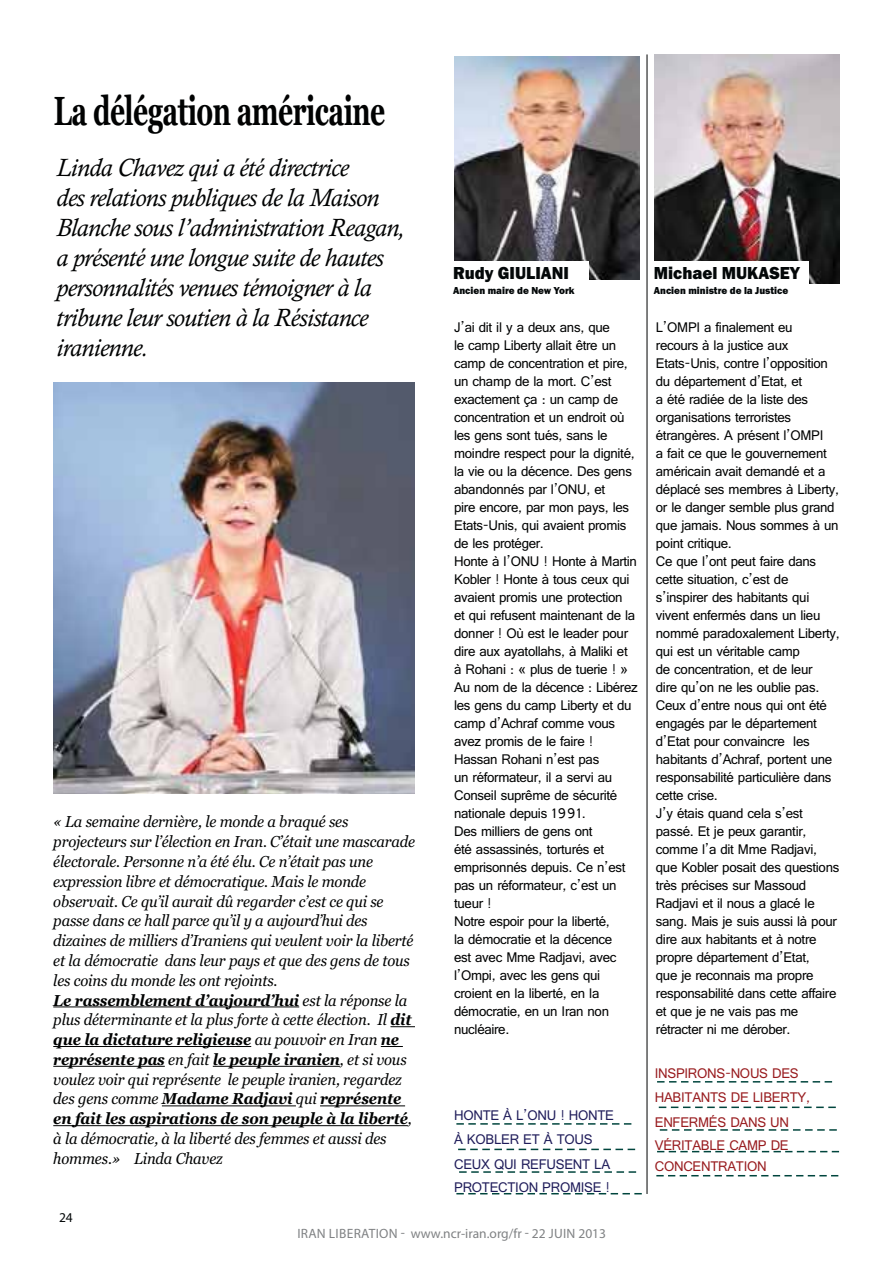
<style>
.page{position:relative;width:893px;height:1263px;background:#fff}
.page>*{position:absolute;margin:0;border:0;box-sizing:border-box;transform-origin:0 0}
.t1{font:700 40.5px "Georgia";letter-spacing:-.02em;color:#010202;scale:.65 1}
.t2{font:italic 25.5px/30px "Calisto";letter-spacing:-.02em;color:#010202}
.t3{font:800 18px "Franklin Gothic";color:#040809;scale:.95 1}
.t4{font:italic 15.75px/19.8px "Georgia";letter-spacing:-.01em;color:#010202;scale:.94 1}
.t5{font:15px/18px "Raavi";letter-spacing:-.02em;color:#010202}
.t6{font:15px/24px "Raavi";letter-spacing:-.02em;color:#981b1e}
.t7{font:15px/24px "Raavi";letter-spacing:-.02em;color:#1f1c5a}
.t8{font:13.5px "Myriad Pro";letter-spacing:.01em;color:#808284}
.t9{font:13.5px "Myriad Pro";color:#040809}
.t10{font:800 10.5px "Franklin Gothic";color:#040809;scale:.95 1}
.s1{font-weight:700}
</style>
<div class="page">
<img style="left:53px;top:382px;width:362px;height:412px">
<hr style="left:53px;top:1006px;width:246px;height:1px;background:#010202">
<svg style="left:390px;top:1026px;width:25px;height:1px"></svg>
<hr style="left:53px;top:1046px;width:198px;height:1px;background:#010202">
<svg style="left:381px;top:1046px;width:22px;height:1px"></svg>
<hr style="left:53px;top:1066px;width:112px;height:1px;background:#010202">
<hr style="left:213px;top:1066px;width:127px;height:1px;background:#010202">
<hr style="left:162px;top:1105px;width:134px;height:1px;background:#010202">
<hr style="left:320px;top:1105px;width:85px;height:1px;background:#010202">
<hr style="left:53px;top:1125px;width:355px;height:1px;background:#010202">
<img style="left:454px;top:57px;width:185px;height:223px">
<img style="left:655px;top:55px;width:185px;height:228px">
<div style="left:453px;top:262px;width:136px;height:36px;background:#fff"></div>
<div style="left:654px;top:262px;width:154px;height:36px;background:#fff"></div>
<svg style="left:457px;top:1123px;width:174px;height:2px"></svg>
<svg style="left:459px;top:1149px;width:175px;height:1px"></svg>
<svg style="left:460px;top:1171px;width:175px;height:2px"></svg>
<svg style="left:457px;top:1193px;width:184px;height:1px"></svg>
<svg style="left:658px;top:1081px;width:173px;height:2px"></svg>
<svg style="left:659px;top:1107px;width:176px;height:1px"></svg>
<svg style="left:660px;top:1129px;width:176px;height:2px"></svg>
<svg style="left:658px;top:1151px;width:180px;height:1px"></svg>
<hr style="left:647px;top:55px;width:1px;height:1138px;background:#010202">
<svg style="left:657px;top:1175px;width:180px;height:1px"></svg>
<h1 class="t1" style="left:54px;top:94px;width:511px">La délégation américaine</h1>
<h2 class="t2" style="left:57px;top:154px;width:350px">Linda Chavez qui a été directrice<br>des relations publiques de la Maison Blanche sous l’administration Reagan, a présenté une longue suite de hautes personnalités venues témoigner à la tribune leur soutien à la Résistance iranienne.</h2>
<p class="t4" style="left:53px;top:813px;width:386px">« La semaine dernière, le monde a braqué ses projecteurs sur l’élection en Iran. C’était une mascarade électorale. Personne n’a été élu. Ce n’était pas une expression libre et démocratique. Mais le monde observait. Ce qu’il aurait dû regarder c’est ce qui se passe dans ce hall parce qu’il y a aujourd’hui des dizaines de milliers d’Iraniens qui veulent voir la liberté et la démocratie dans leur pays et que des gens de tous les coins du monde les ont rejoints.<br><span class="s1">Le rassemblement d’aujourd’hui</span> est la réponse la plus déterminante et la plus forte à cette élection. Il <span class="s1">dit que la dictature religieuse</span> au pouvoir en Iran <span class="s1">ne représente pas</span> en fait <span class="s1">le peuple iranien</span>, et si vous voulez voir qui représente le peuple iranien, regardez des gens comme <span class="s1">Madame Radjavi</span> qui <span class="s1">représente en fait les aspirations de son peuple à la liberté</span>, à la démocratie, à la liberté des femmes et aussi des hommes.» Linda Chavez</p>
<p class="t9" style="left:59px;top:1210px;width:15px">24</p>
<p class="t3" style="left:453px;top:266px;width:124px">Rudy GIULIANI</p>
<p class="t10" style="left:453px;top:286px;width:129px">Ancien maire de New York</p>
<p class="t3" style="left:654px;top:266px;width:155px">Michael MUKASEY</p>
<p class="t10" style="left:654px;top:286px;width:143px">Ancien ministre de la Justice</p>
<p class="t5" style="left:454px;top:320px;width:185px">J’ai dit il y a deux ans, que<br>le camp Liberty allait être un camp de concentration et pire, un champ de la mort. C’est exactement ça : un camp de concentration et un endroit où les gens sont tués, sans le moindre respect pour la dignité, la vie ou la décence. Des gens abandonnés par l’ONU, et<br>pire encore, par mon pays, les<br>Etats-Unis, qui avaient promis de les protéger.<br>Honte à l’ONU ! Honte à Martin<br>Kobler ! Honte à tous ceux qui avaient promis une protection<br>et qui refusent maintenant de la donner ! Où est le leader pour dire aux ayatollahs, à Maliki et à Rohani : « plus de tuerie ! »<br>Au nom de la décence : Libérez les gens du camp Liberty et du camp d’Achraf comme vous avez promis de le faire !<br>Hassan Rohani n’est pas<br>un réformateur, il a servi au<br>Conseil suprême de sécurité nationale depuis 1991.<br>Des milliers de gens ont<br>été assassinés, torturés et emprisonnés depuis. Ce n’est pas un réformateur, c’est un tueur !<br>Notre espoir pour la liberté,<br>la démocratie et la décence<br>est avec Mme Radjavi, avec l’Ompi, avec les gens qui croient en la liberté, en la démocratie, en un Iran non nucléaire.</p>
<p class="t5" style="left:656px;top:320px;width:185px">L’OMPI a finalement eu<br>recours à la justice aux<br>Etats-Unis, contre l’opposition du département d’Etat, et<br>a été radiée de la liste des organisations terroristes étrangères. A présent l’OMPI<br>a fait ce que le gouvernement américain avait demandé et a déplacé ses membres à Liberty, or le danger semble plus grand que jamais. Nous sommes à un point critique.<br>Ce que l’ont peut faire dans cette situation, c’est de s’inspirer des habitants qui vivent enfermés dans un lieu nommé paradoxalement Liberty, qui est un véritable camp<br>de concentration, et de leur<br>dire qu’on ne les oublie pas.<br>Ceux d’entre nous qui ont été engagés par le département d’Etat pour convaincre les habitants d’Achraf, portent une responsabilité particulière dans cette crise.<br>J’y étais quand cela s’est passé. Et je peux garantir, comme l’a dit Mme Radjavi, que Kobler posait des questions très précises sur Massoud<br>Radjavi et il nous a glacé le sang. Mais je suis aussi là pour dire aux habitants et à notre propre département d’Etat,<br>que je reconnais ma propre responsabilité dans cette affaire et que je ne vais pas me rétracter ni me dérober.</p>
<p class="t7" style="left:454px;top:1104px;width:161px">HONTE À L’ONU ! HONTE<br>À KOBLER ET À TOUS</p>
<p class="t7" style="left:454px;top:1155px;width:158px;line-height:22.5px">CEUX QUI REFUSENT LA<br>PROTECTION PROMISE !</p>
<p class="t6" style="left:655px;top:1062px;width:157px">INSPIRONS-NOUS DES<br>HABITANTS DE LIBERTY,</p>
<p class="t6" style="left:655px;top:1112px;width:136px;line-height:22.5px">ENFERMÉS DANS UN<br>VÉRITABLE CAMP DE</p>
<p class="t6" style="left:655px;top:1155px;width:113px">CONCENTRATION</p>
<p class="t8" style="left:297px;top:1225px;width:310px">IRAN LIBERATION - www.ncr-iran.org/fr - 22 JUIN 2013</p>
</div>
